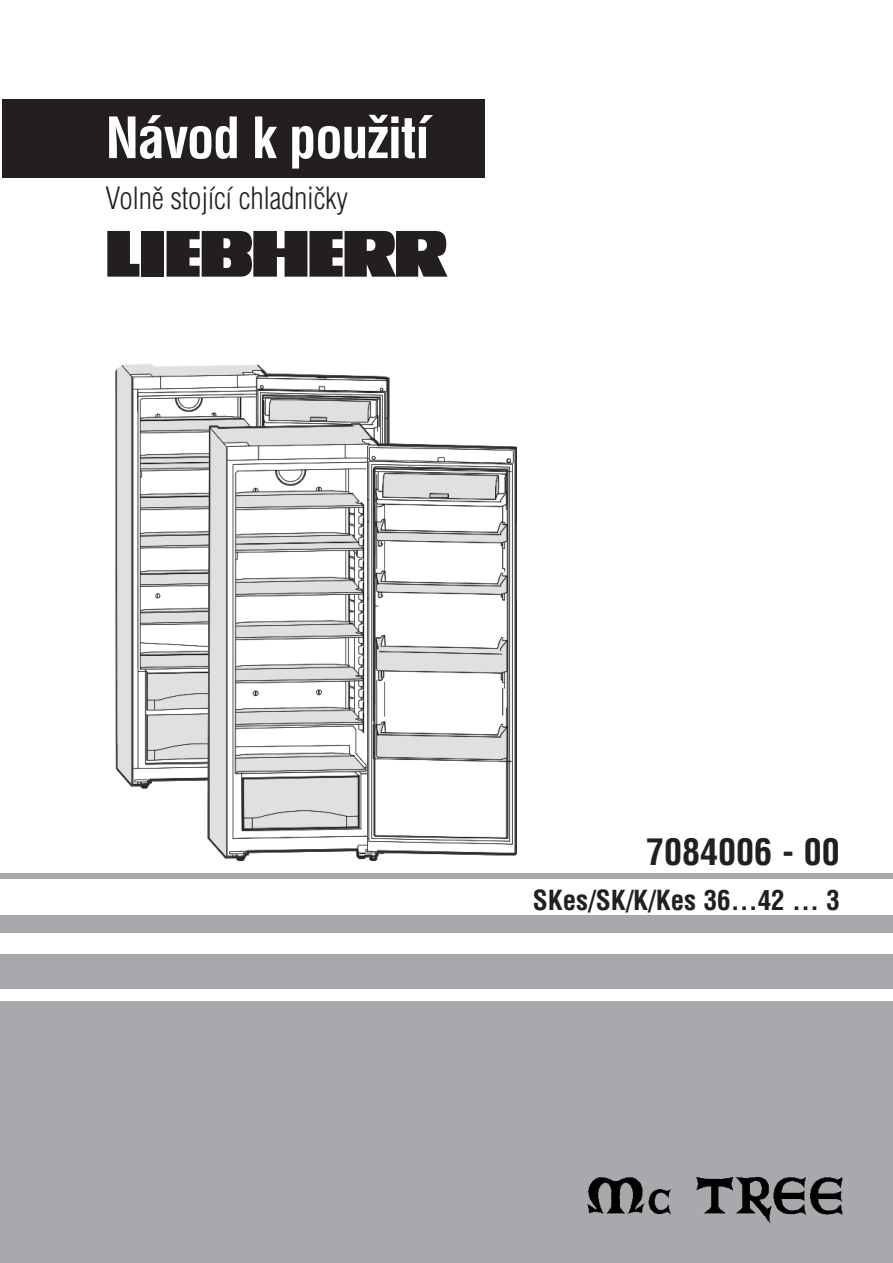
<style>
.page{position:relative;width:893px;height:1263px;background:#fff}
.page>*{position:absolute;margin:0;border:0;box-sizing:border-box;transform-origin:0 0}
.t1{font:700 55.5px "Helvetica Condensed CE";letter-spacing:-.03em;color:#fff}
.t2{font:700 36px "Helvetica Condensed CE";color:#231f20}
.t3{font:300 30px "Helvetica Condensed CE";letter-spacing:-.01em;color:#231f20}
.t4{font:700 27px "Helvetica Condensed CE";color:#231f20}
</style>
<div class="page">
<div style="left:2px;top:99px;width:483px;height:78px;background:#231f20"></div>
<div style="left:0;top:1001px;width:893px;height:262px;background:#a8a9ad"></div>
<div style="left:0;top:954px;width:893px;height:35px;background:#a8a9ad"></div>
<div style="left:0;top:916px;width:893px;height:17px;background:#a8a9ad"></div>
<div style="left:0;top:873px;width:893px;height:5px;background:#a8a9ad"></div>
<img style="left:116px;top:364px;width:400px;height:496px">
<svg style="left:107px;top:231px;width:32px;height:46px"></svg>
<div style="left:141px;top:231px;width:23px;height:46px;background:#231f20"></div>
<svg style="left:167px;top:231px;width:280px;height:46px;background:#423e3f"></svg>
<img style="left:588px;top:1177px;width:254px;height:46px">
<h1 class="t1" style="left:105px;top:116px;width:326px">Návod k pouÏití</h1>
<p class="t3" style="left:105px;top:187px;width:244px">Volnû stojící chladniãky</p>
<h2 class="t2" style="left:646px;top:838px;width:195px">7084006 - 00</h2>
<p class="t4" style="left:533px;top:890px;width:309px">SKes/SK/K/Kes 36...42 ... 3</p>
</div>
